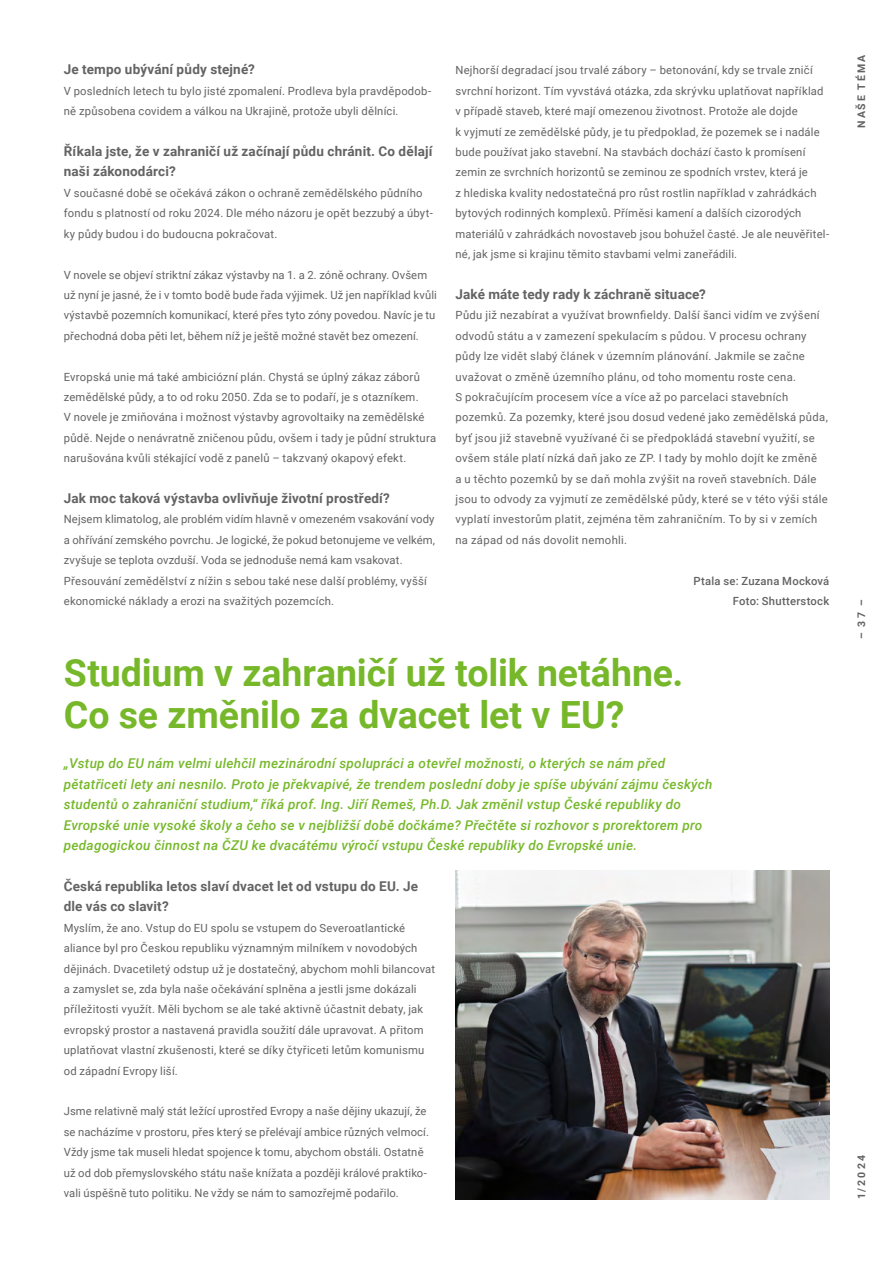
<style>
.page{position:relative;width:893px;height:1263px;background:#fff}
.page>*{position:absolute;margin:0;border:0;box-sizing:border-box;transform-origin:0 0}
.Nadpis{font:700 37.5px/42px "Roboto";letter-spacing:-.005em;color:#76b82a}
.Podnadpis{font:italic 500 13.5px/20.4px "Roboto";letter-spacing:.02em;color:#76b82a}
.Otazka_rozhovor{font:700 13.5px/20.4px "Roboto";letter-spacing:.01em;color:#646363}
.Text{font:11.25px/20.4px "Roboto";letter-spacing:.02em;color:#646363}
.Podpis_pod_textem{font:500 11.25px "Roboto";letter-spacing:.02em;color:#646363}
.Strankovani__info__orientace{font:700 10.5px "Roboto";letter-spacing:.185em;color:#646363}
</style>
<div class="page">
<img style="left:455px;top:870px;width:374px;height:329px">
<p class="Otazka_rozhovor" style="left:64px;top:59px;width:192px">Je tempo ubývání půdy stejné?</p>
<p class="Text" style="left:64px;top:80px;width:369px">V posledních letech tu bylo jisté zpomalení. Prodleva byla pravděpodob&shy;ně způsobena covidem a válkou na Ukrajině, protože ubyli dělníci.</p>
<p class="Otazka_rozhovor" style="left:64px;top:141px;width:370px">Říkala jste, že v zahraničí už začínají půdu chránit. Co dělají naši zákonodárci?</p>
<p class="Text" style="left:64px;top:182px;width:370px">V současné době se očekává zákon o ochraně zemědělského půdního fondu s platností od roku 2024. Dle mého názoru je opět bezzubý a úbyt&shy;ky půdy budou i do budoucna pokračovat.</p>
<p class="Text" style="left:64px;top:264px;width:375px">V novele se objeví striktní zákaz výstavby na 1. a 2. zóně ochrany. Ovšem už nyní je jasné, že i v tomto bodě bude řada výjimek. Už jen například kvůli výstavbě pozemních komunikací, které přes tyto zóny povedou. Navíc je tu přechodná doba pěti let, během níž je ještě možné stavět bez omezení.</p>
<p class="Text" style="left:64px;top:366px;width:374px">Evropská unie má také ambiciózní plán. Chystá se úplný zákaz záborů zemědělské půdy, a to od roku 2050. Zda se to podaří, je s otazníkem.<br>V novele je zmiňována i možnost výstavby agrovoltaiky na zemědělské půdě. Nejde o nenávratně zničenou půdu, ovšem i tady je půdní struktura narušována kvůli stékající vodě z panelů – takzvaný okapový efekt.</p>
<p class="Otazka_rozhovor" style="left:64px;top:488px;width:328px">Jak moc taková výstavba ovlivňuje životní prostředí?</p>
<p class="Text" style="left:64px;top:509px;width:373px;text-align:justify">Nejsem klimatolog, ale problém vidím hlavně v omezeném vsakování vody a ohřívání zemského povrchu. Je logické, že pokud betonujeme ve velkém, zvyšuje se teplota ovzduší. Voda se jednoduše nemá kam vsakovat.</p>
<p class="Text" style="left:64px;top:570px;width:365px">Přesouvání zemědělství z nížin s sebou také nese další problémy, vyšší ekonomické náklady a erozi na svažitých pozemcích.</p>
<p class="Text" style="left:455px;top:60px;width:375px">Nejhorší degradací jsou trvalé zábory – betonování, kdy se trvale zničí svrchní horizont. Tím vyvstává otázka, zda skrývku uplatňovat například v případě staveb, které mají omezenou životnost. Protože ale dojde<br>k vyjmutí ze zemědělské půdy, je tu předpoklad, že pozemek se i nadále bude používat jako stavební. Na stavbách dochází často k promísení zemin ze svrchních horizontů se zeminou ze spodních vrstev, která je<br>z hlediska kvality nedostatečná pro růst rostlin například v zahrádkách bytových rodinných komplexů. Příměsi kamení a dalších cizorodých materiálů v zahrádkách novostaveb jsou bohužel časté. Je ale neuvěřitel&shy;né, jak jsme si krajinu těmito stavbami velmi zaneřádili.</p>
<p class="Otazka_rozhovor" style="left:455px;top:283px;width:252px">Jaké máte tedy rady k záchraně situace?</p>
<p class="Text" style="left:455px;top:305px;width:374px">Půdu již nezabírat a využívat brownfieldy. Další šanci vidím ve zvýšení odvodů státu a v zamezení spekulacím s půdou. V procesu ochrany půdy lze vidět slabý článek v územním plánování. Jakmile se začne uvažovat o změně územního plánu, od toho momentu roste cena.<br>S pokračujícím procesem více a více až po parcelaci stavebních pozemků. Za pozemky, které jsou dosud vedené jako zemědělská půda, byť jsou již stavebně využívané či se předpokládá stavební využití, se ovšem stále platí nízká daň jako ze ZP. I tady by mohlo dojít ke změně<br>a u těchto pozemků by se daň mohla zvýšit na roveň stavebních. Dále jsou to odvody za vyjmutí ze zemědělské půdy, které se v této výši stále vyplatí investorům platit, zejména těm zahraničním. To by si v zemích na západ od nás dovolit nemohli.</p>
<p class="Podpis_pod_textem" style="left:694px;top:573px;width:137px">Ptala se: Zuzana Mocková</p>
<p class="Podpis_pod_textem" style="left:733px;top:593px;width:98px">Foto: Shutterstock</p>
<p class="Nadpis" style="left:64px;top:650px;width:621px">Studium v zahraničí už tolik netáhne.<br>Co se změnilo za dvacet let v EU?</p>
<p class="Podnadpis" style="left:64px;top:753px;width:650px">„Vstup do EU nám velmi ulehčil mezinárodní spolupráci a otevřel možnosti, o kterých se nám před pětatřiceti lety ani nesnilo. Proto je překvapivé, že trendem poslední doby je spíše ubývání zájmu českých studentů o zahraniční studium,“ říká prof. Ing. Jiří Remeš, Ph.D. Jak změnil vstup České republiky do Evropské unie vysoké školy a čeho se v nejbližší době dočkáme? Přečtěte si rozhovor s prorektorem pro pedagogickou činnost na ČZU ke dvacátému výročí vstupu České republiky do Evropské unie.</p>
<p class="Otazka_rozhovor" style="left:64px;top:875px;width:356px">Česká republika letos slaví dvacet let od vstupu do EU. Je dle vás co slavit?</p>
<p class="Text" style="left:64px;top:917px;width:373px">Myslím, že ano. Vstup do EU spolu se vstupem do Severoatlantické aliance byl pro Českou republiku významným milníkem v novodobých dějinách. Dvacetiletý odstup už je dostatečný, abychom mohli bilancovat a zamyslet se, zda byla naše očekávání splněna a jestli jsme dokázali příležitosti využít. Měli bychom se ale také aktivně účastnit debaty, jak evropský prostor a nastavená pravidla soužití dále upravovat. A přitom uplatňovat vlastní zkušenosti, které se díky čtyřiceti letům komunismu od západní Evropy liší.</p>
<p class="Text" style="left:64px;top:1101px;width:367px">Jsme relativně malý stát ležící uprostřed Evropy a naše dějiny ukazují, že se nacházíme v prostoru, přes který se přelévají ambice různých velmocí.<br>Vždy jsme tak museli hledat spojence k tomu, abychom obstáli. Ostatně už od dob přemyslovského státu naše knížata a později králové praktiko&shy;vali úspěšně tuto politiku. Ne vždy se nám to samozřejmě podařilo.</p>
<p class="Strankovani__info__orientace" style="left:854px;top:128px;width:74px;rotate:-90deg">NAŠE TÉMA</p>
<p class="Strankovani__info__orientace" style="left:854px;top:639px;width:41px;rotate:-90deg">– 37 –</p>
<p class="Strankovani__info__orientace" style="left:854px;top:1199px;width:45px;rotate:-90deg">1/2024</p>
</div>
